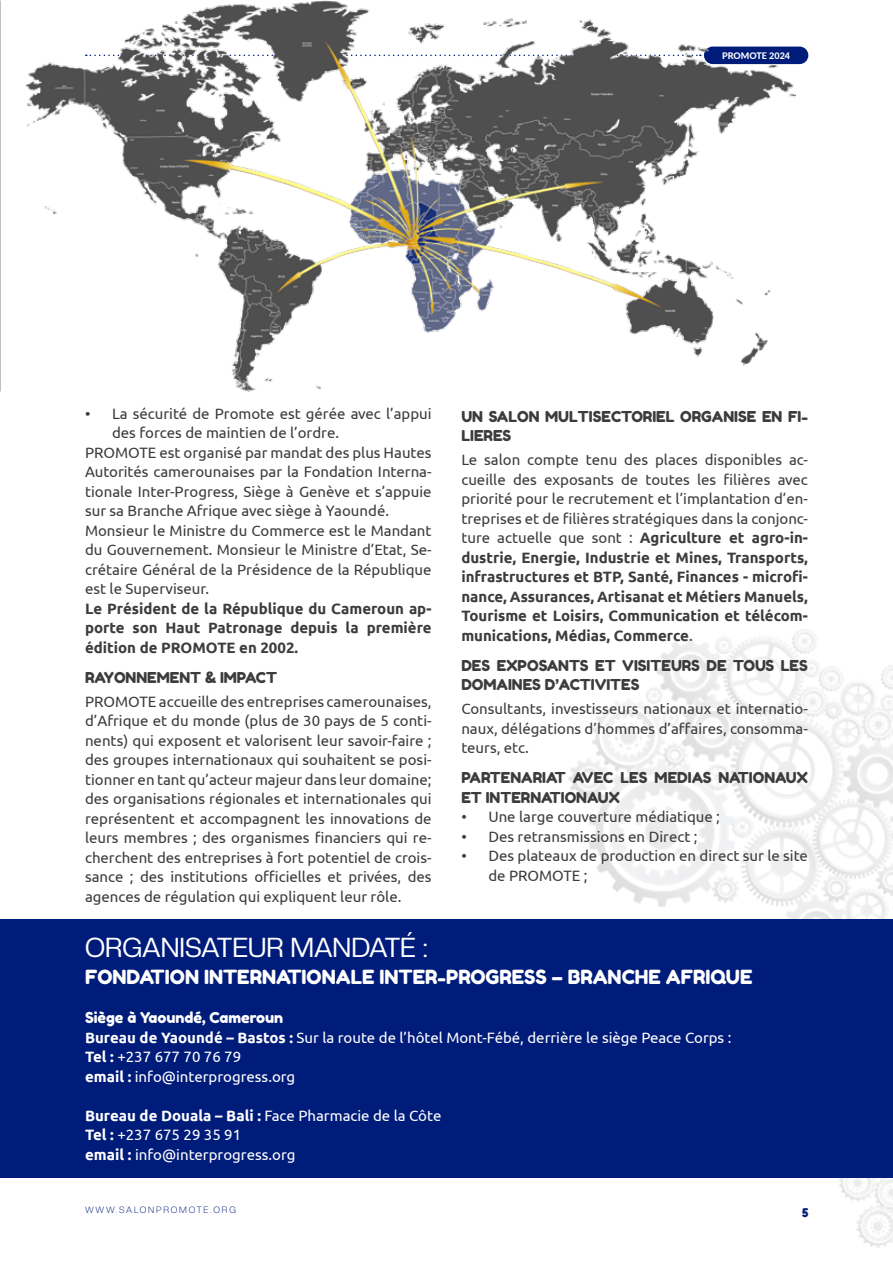
<style>
.page{position:relative;width:893px;height:1263px;background:#fff}
.page>*{position:absolute;margin:0;border:0;box-sizing:border-box;transform-origin:0 0}
.t1{font:27px "Creato Display";color:#fff}
.t2{font:19.5px "Fredoka One";color:#fff}
.t3{font:15px/19.5px "Ubuntu";color:#3c3c3b;text-align:justify}
.t4{font:700 15px/19.5px "Ubuntu";color:#3c3c3b;text-align:justify}
.t5{font:15px/19.5px "Ubuntu";color:#fff}
.t6{font:15px/19.5px "Fredoka One";color:#3c3c3b}
.t7{font:15px "Fredoka One";color:#fff}
.t8{font:12px "Fredoka One";color:#001c7a}
.t9{font:300 9px "Creato Display";letter-spacing:.2em;color:#001c7a}
.t10{font:800 9px "Lato";color:#fff}
.s1{font-weight:400}
.s2{font-weight:700}
</style>
<div class="page">
<div style="left:704px;top:47px;width:104px;height:17px;background:#001c7a;border-radius:9px"></div>
<img style="left:568px;top:629px;width:325px;height:619px">
<div style="left:0;top:919px;width:893px;height:259px;background:#001c7a"></div>
<img style="left:25px;top:0;width:771px;height:391px">
<p class="t10" style="left:722px;top:49px;width:69px">PROMOTE 2024</p>
<p class="t3" style="left:85px;top:403px;width:348px">• La sécurité de Promote est gérée avec l’appui</p>
<p class="t3" style="left:112px;top:423px;width:229px">des forces de maintien de l’ordre.</p>
<p class="t3" style="left:85px;top:442px;width:348px">PROMOTE est organisé par mandat des plus Hautes</p>
<p class="t3" style="left:85px;top:462px;width:348px">Autorités camerounaises par la Fondation Interna-</p>
<p class="t3" style="left:85px;top:481px;width:348px">tionale Inter-Progress, Siège à Genève et s’appuie</p>
<p class="t3" style="left:85px;top:501px;width:306px">sur sa Branche Afrique avec siège à Yaoundé.</p>
<p class="t3" style="left:85px;top:520px;width:348px">Monsieur le Ministre du Commerce est le Mandant</p>
<p class="t3" style="left:85px;top:540px;width:348px">du Gouvernement. Monsieur le Ministre d’Etat, Se-</p>
<p class="t3" style="left:85px;top:559px;width:348px">crétaire Général de la Présidence de la République</p>
<p class="t3" style="left:85px;top:579px;width:126px">est le Superviseur.</p>
<p class="t4" style="left:85px;top:598px;width:348px">Le Président de la République du Cameroun ap&shy;porte son Haut Patronage depuis la première édition de PROMOTE en 2002.</p>
<p class="t6" style="left:85px;top:667px;width:193px">RAYONNEMENT &amp; IMPACT</p>
<p class="t3" style="left:85px;top:691px;width:348px">PROMOTE accueille des entreprises camerounaises, d’Afrique et du monde (plus de 30 pays de 5 conti&shy;nents) qui exposent et valorisent leur savoir-faire ; des groupes internationaux qui souhaitent se posi&shy;tionner en tant qu’acteur majeur dans leur domaine; des organisations régionales et internationales qui représentent et accompagnent les innovations de leurs membres ; des organismes financiers qui re&shy;cherchent des entreprises à fort potentiel de crois&shy;sance ; des institutions officielles et privées, des agences de régulation qui expliquent leur rôle.</p>
<p class="t6" style="left:461px;top:406px;width:348px">UN SALON MULTISECTORIEL ORGANISE EN FI-<br>LIERES</p>
<p class="t4" style="left:461px;top:450px;width:348px"><span class="s1">Le salon compte tenu des places disponibles ac&shy;cueille des exposants de toutes les filières avec priorité pour le recrutement et l’implantation d’en&shy;treprises et de filières stratégiques dans la conjonc&shy;ture actuelle que sont :</span> Agriculture et agro-in&shy;dustrie, Energie, Industrie et Mines, Transports, infrastructures et BTP, Santé, Finances - microfi&shy;nance, Assurances, Artisanat et Métiers Manuels, Tourisme et Loisirs, Communication et télécom&shy;munications, Médias, Commerce<span class="s1">.</span></p>
<p class="t6" style="left:461px;top:655px;width:348px">DES EXPOSANTS ET VISITEURS DE TOUS LES<br>DOMAINES D’ACTIVITES</p>
<p class="t3" style="left:461px;top:699px;width:348px">Consultants, investisseurs nationaux et internatio&shy;naux, délégations d’hommes d’affaires, consomma&shy;teurs, etc.</p>
<p class="t6" style="left:461px;top:768px;width:348px">PARTENARIAT AVEC LES MEDIAS NATIONAUX<br>ET INTERNATIONAUX</p>
<p class="t3" style="left:461px;top:807px;width:260px">• Une large couverture médiatique ;</p>
<p class="t3" style="left:461px;top:826px;width:238px">• Des retransmissions en Direct ;</p>
<p class="t3" style="left:488px;top:846px;width:321px;text-indent:-27px">• Des plateaux de production en direct sur le site de PROMOTE ;</p>
<h1 class="t1" style="left:85px;top:932px;width:344px">ORGANISATEUR MANDATÉ :</h1>
<h2 class="t2" style="left:85px;top:965px;width:669px">FONDATION INTERNATIONALE INTER-PROGRESS – BRANCHE AFRIQUE</h2>
<p class="t7" style="left:85px;top:1009px;width:200px">Siège à Yaoundé, Cameroun</p>
<p class="t5" style="left:85px;top:1027px;width:648px"><span class="s2">Bureau de Yaoundé – Bastos :</span> Sur la route de l’hôtel Mont-Fébé, derrière le siège Peace Corps :<br><span class="s2">Tel :</span> +237 677 70 76 79<br><span class="s2">email :</span> info@interprogress.org</p>
<p class="t5" style="left:85px;top:1105px;width:358px"><span class="s2">Bureau de Douala – Bali :</span> Face Pharmacie de la Côte<br><span class="s2">Tel :</span> +237 675 29 35 91<br><span class="s2">email :</span> info@interprogress.org</p>
<p class="t9" style="left:85px;top:1204px;width:152px">WWW.SALONPROMOTE.ORG</p>
<p class="t8" style="left:802px;top:1205px;width:8px">5</p>
</div>
